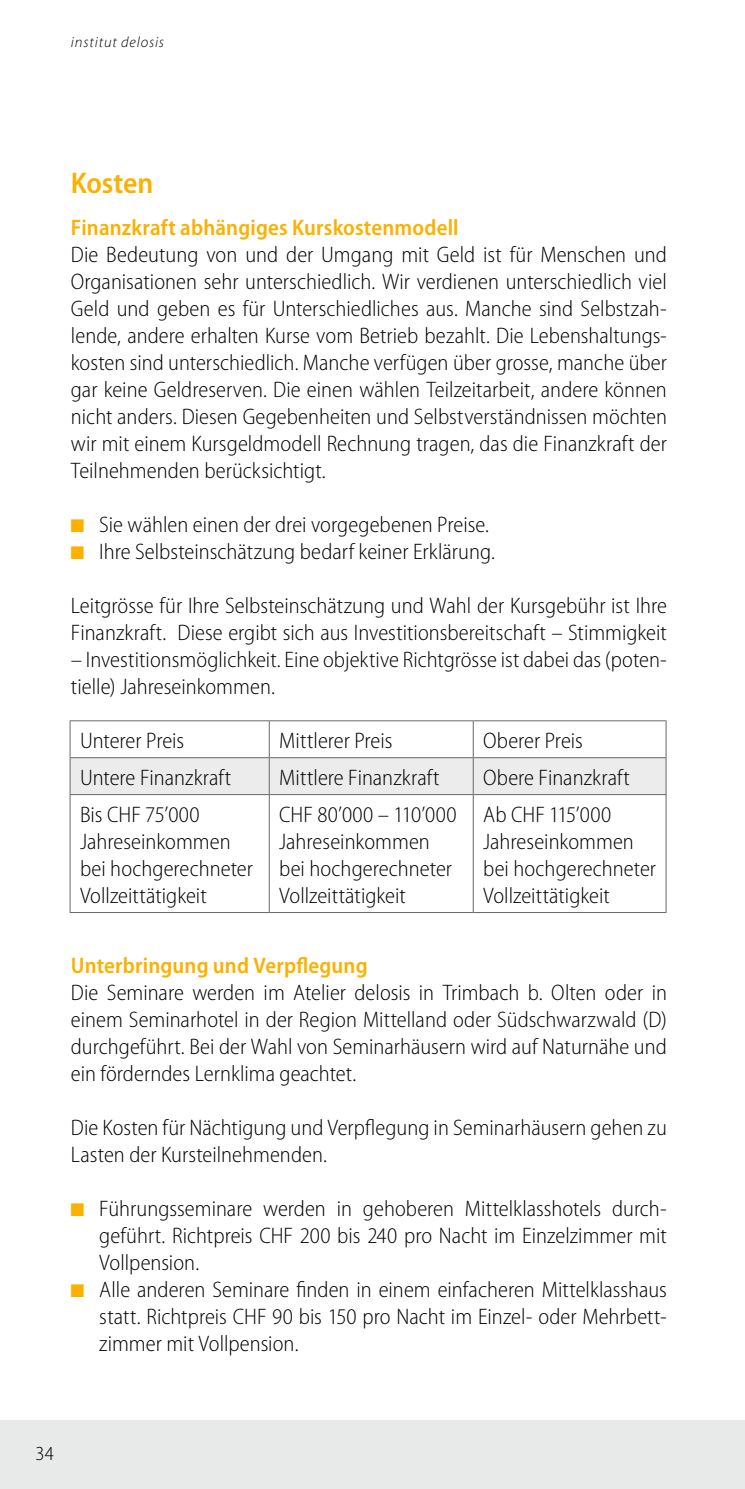
<style>
.page{position:relative;width:745px;height:1489px;background:#fff}
.page>*{position:absolute;margin:0;border:0;box-sizing:border-box;transform-origin:0 0}
.t1{font:600 semi-condensed 30px "Myriad Pro";letter-spacing:-.005em;color:#fab100}
.t2{font:300 semi-condensed 22.5px/27px "Myriad Pro";color:#000}
.t3{font:600 semi-condensed 22.5px "Myriad Pro";letter-spacing:.005em;color:#fab100}
.t4{font:300 semi-condensed 20px "Myriad Pro";color:#000}
.t5{font:italic 300 15px "Myriad Pro";letter-spacing:.06em;color:#000}
.s1{font-family:"Monotype Sorts";font-weight:400;font-stretch:normal;font-size:17.5px;color:#fab100}
</style>
<div class="page">
<div style="left:0;top:1419px;width:744px;height:69px;background:#e8e9e9"></div>
<div style="left:71px;top:758px;width:594px;height:36px;background:#ececec"></div>
<hr style="left:70px;top:720px;width:199px;height:1px;background:#676767">
<hr style="left:70px;top:721px;width:1px;height:36px;background:#676767">
<hr style="left:269px;top:720px;width:204px;height:1px;background:#676767">
<hr style="left:269px;top:721px;width:1px;height:36px;background:#676767">
<hr style="left:473px;top:720px;width:193px;height:1px;background:#676767">
<hr style="left:472px;top:721px;width:1px;height:36px;background:#676767">
<hr style="left:665px;top:721px;width:1px;height:36px;background:#676767">
<hr style="left:70px;top:757px;width:199px;height:1px;background:#676767">
<hr style="left:70px;top:758px;width:1px;height:36px;background:#676767">
<hr style="left:269px;top:757px;width:204px;height:1px;background:#676767">
<hr style="left:269px;top:758px;width:1px;height:36px;background:#676767">
<hr style="left:473px;top:757px;width:193px;height:1px;background:#676767">
<hr style="left:472px;top:758px;width:1px;height:36px;background:#676767">
<hr style="left:665px;top:758px;width:1px;height:36px;background:#676767">
<hr style="left:70px;top:794px;width:199px;height:1px;background:#676767">
<hr style="left:70px;top:795px;width:1px;height:117px;background:#676767">
<hr style="left:269px;top:794px;width:204px;height:1px;background:#676767">
<hr style="left:269px;top:795px;width:1px;height:117px;background:#676767">
<hr style="left:473px;top:794px;width:193px;height:1px;background:#676767">
<hr style="left:472px;top:795px;width:1px;height:117px;background:#676767">
<hr style="left:665px;top:795px;width:1px;height:117px;background:#676767">
<hr style="left:70px;top:912px;width:199px;height:1px;background:#676767">
<hr style="left:269px;top:912px;width:204px;height:1px;background:#676767">
<hr style="left:473px;top:912px;width:193px;height:1px;background:#676767">
<p class="t5" style="left:71px;top:33px;width:95px">institut delosis</p>
<h1 class="t1" style="left:71px;top:164px;width:84px">Kosten</h1>
<p class="t3" style="left:71px;top:213px;width:389px">Finanzkraft abhängiges Kurskostenmodell</p>
<p class="t2" style="left:71px;top:240px;width:597px;text-align:justify">Die Bedeutung von und der Umgang mit Geld ist für Menschen und Organisationen sehr unterschiedlich. Wir verdienen unterschiedlich viel Geld und geben es für Unterschiedliches aus. Manche sind Selbstzah&shy;lende, andere erhalten Kurse vom Betrieb bezahlt. Die Lebenshaltungs&shy;kosten sind unterschiedlich. Manche verfügen über grosse, manche über gar keine Geldreserven. Die einen wählen Teilzeitarbeit, andere können nicht anders. Diesen Gegebenheiten und Selbstverständnissen möchten wir mit einem Kursgeldmodell Rechnung tragen, das die Finanzkraft der Teilnehmenden berücksichtigt.</p>
<p class="t2" style="left:71px;top:510px;width:425px"><span class="s1">Q</span> Sie wählen einen der drei vorgegebenen Preise.<br><span class="s1">Q</span> Ihre Selbsteinschätzung bedarf keiner Erklärung.</p>
<p class="t2" style="left:71px;top:591px;width:597px">Leitgrösse für Ihre Selbsteinschätzung und Wahl der Kursgebühr ist Ihre<br>Finanzkraft. Diese ergibt sich aus Investitionsbereitschaft – Stimmigkeit</p>
<p class="t2" style="left:71px;top:645px;width:597px">– Investitionsmöglichkeit. Eine objektive Richtgrösse ist dabei das (poten&shy;tielle) Jahreseinkommen.</p>
<p class="t2" style="left:80px;top:726px;width:106px">Unterer Preis</p>
<p class="t2" style="left:279px;top:726px;width:115px">Mittlerer Preis</p>
<p class="t2" style="left:483px;top:726px;width:101px">Oberer Preis</p>
<p class="t2" style="left:80px;top:763px;width:152px">Untere Finanzkraft</p>
<p class="t2" style="left:279px;top:763px;width:162px">Mittlere Finanzkraft</p>
<p class="t2" style="left:483px;top:763px;width:148px">Obere Finanzkraft</p>
<p class="t2" style="left:80px;top:800px;width:174px">Bis CHF 75’000<br>Jahreseinkommen bei hochgerechneter<br>Vollzeittätigkeit</p>
<p class="t2" style="left:279px;top:800px;width:179px">CHF 80’000 – 110’000<br>Jahreseinkommen bei hochgerechneter<br>Vollzeittätigkeit</p>
<p class="t2" style="left:483px;top:800px;width:174px">Ab CHF 115’000<br>Jahreseinkommen bei hochgerechneter<br>Vollzeittätigkeit</p>
<p class="t3" style="left:71px;top:951px;width:298px">Unterbringung und Verpflegung</p>
<p class="t2" style="left:71px;top:978px;width:597px;text-align:justify">Die Seminare werden im Atelier delosis in Trimbach b. Olten oder in einem Seminarhotel in der Region Mittelland oder Südschwarzwald (D) durchgeführt. Bei der Wahl von Seminarhäusern wird auf Naturnähe und ein förderndes Lernklima geachtet.</p>
<p class="t2" style="left:71px;top:1113px;width:597px">Die Kosten für Nächtigung und Verpflegung in Seminarhäusern gehen zu<br>Lasten der Kursteilnehmenden.</p>
<p class="t2" style="left:71px;top:1194px;width:597px"><span class="s1">Q</span> Führungsseminare werden in gehoberen Mittelklasshotels durch-</p>
<p class="t2" style="left:99px;top:1221px;width:568px">geführt. Richtpreis CHF 200 bis 240 pro Nacht im Einzelzimmer mit</p>
<p class="t2" style="left:99px;top:1248px;width:101px">Vollpension.</p>
<p class="t2" style="left:71px;top:1275px;width:597px"><span class="s1">Q</span> Alle anderen Seminare finden in einem einfacheren Mittelklasshaus</p>
<p class="t2" style="left:99px;top:1302px;width:568px">statt. Richtpreis CHF 90 bis 150 pro Nacht im Einzel- oder Mehrbett-</p>
<p class="t2" style="left:99px;top:1329px;width:201px">zimmer mit Vollpension.</p>
<p class="t4" style="left:35px;top:1440px;width:20px">34</p>
</div>
